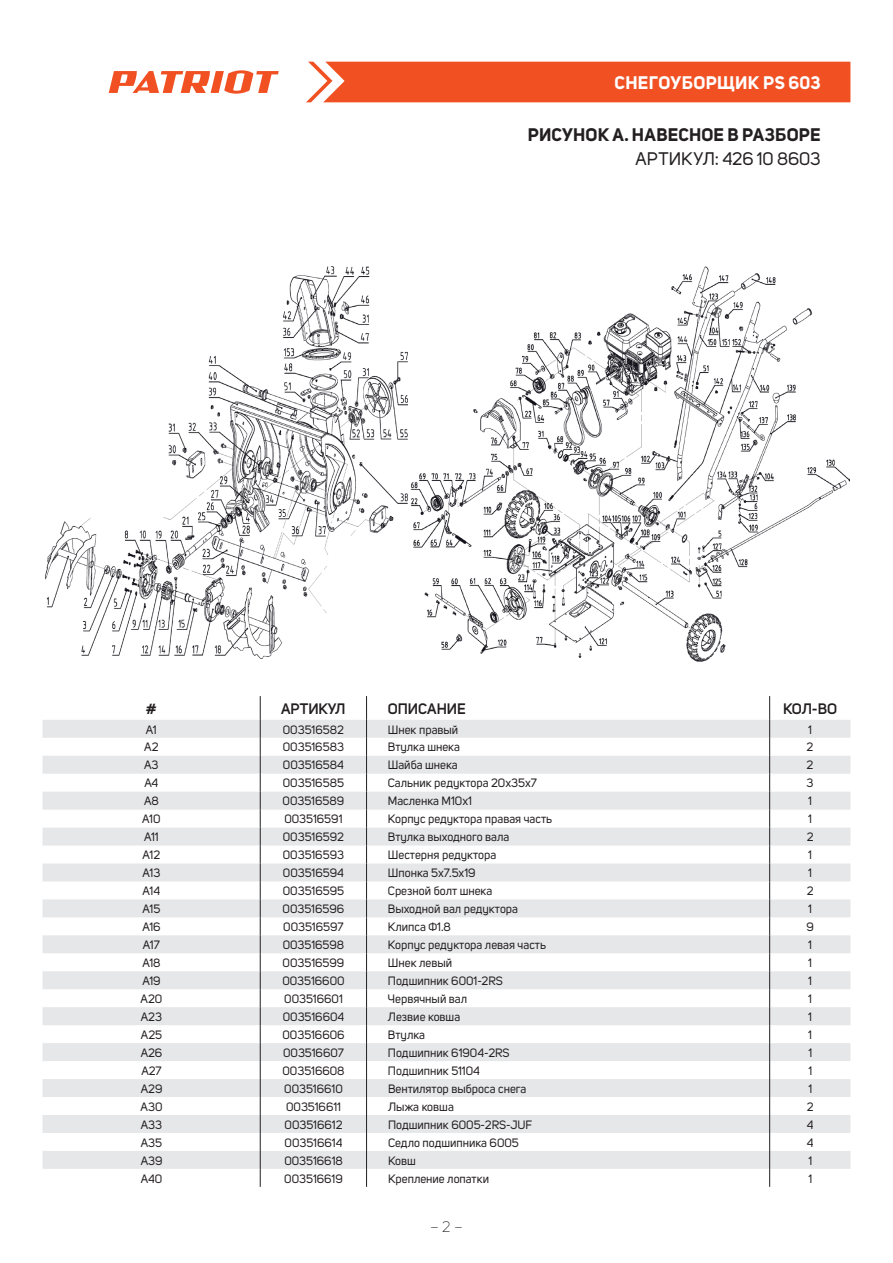
<style>
.page{position:relative;width:893px;height:1263px;background:#fff}
.page>*{position:absolute;margin:0;border:0;box-sizing:border-box;transform-origin:0 0}
.t1{font:700 18px "Uni Sans";letter-spacing:.005em;color:#231f20}
.t2{font:700 18px "Uni Sans";letter-spacing:.015em;color:#fff}
.t3{font:18px "Uni Sans";letter-spacing:-.005em;color:#231f20}
.t4{font:600 15px "Uni Sans";color:#231f20}
.t5{font:300 15px "Uni Sans";color:#231f20}
.t6{font:12px "Uni Sans";color:#231f20}
</style>
<div class="page">
<div style="left:306px;top:62px;width:544px;height:40px;background:#f15122"></div>
<svg style="left:109px;top:70px;width:170px;height:24px"></svg>
<svg style="left:43px;top:720px;width:807px;height:449px;fill:#e7e8ea"></svg>
<svg style="left:260px;top:696px;width:1px;height:491px"></svg>
<svg style="left:366px;top:696px;width:1px;height:491px"></svg>
<svg style="left:769px;top:696px;width:1px;height:491px"></svg>
<img style="left:45px;top:266px;width:363px;height:393px">
<img style="left:410px;top:266px;width:440px;height:396px">
<h1 class="t2" style="left:615px;top:72px;width:208px">СНЕГОУБОРЩИК PS 603</h1>
<h1 class="t1" style="left:528px;top:123px;width:294px">РИСУНОК A. НАВЕСНОЕ В РАЗБОРЕ</h1>
<h1 class="t3" style="left:635px;top:148px;width:187px">АРТИКУЛ: 426 10 8603</h1>
<p class="t4" style="left:146px;top:700px;width:12px">#</p>
<p class="t4" style="left:281px;top:700px;width:66px">АРТИКУЛ</p>
<p class="t4" style="left:388px;top:700px;width:80px">ОПИСАНИЕ</p>
<p class="t4" style="left:783px;top:700px;width:56px">КОЛ-ВО</p>
<p class="t6" style="left:146px;top:722px;width:12px">A1</p>
<p class="t6" style="left:283px;top:722px;width:63px">003516582</p>
<p class="t6" style="left:388px;top:722px;width:72px">Шнек правый</p>
<p class="t6" style="left:808px;top:722px;width:5px">1</p>
<p class="t6" style="left:144px;top:740px;width:16px">A2</p>
<p class="t6" style="left:283px;top:740px;width:63px">003516583</p>
<p class="t6" style="left:388px;top:740px;width:74px">Втулка шнека</p>
<p class="t6" style="left:807px;top:740px;width:8px">2</p>
<p class="t6" style="left:144px;top:758px;width:16px">A3</p>
<p class="t6" style="left:283px;top:758px;width:63px">003516584</p>
<p class="t6" style="left:388px;top:758px;width:71px">Шайба шнека</p>
<p class="t6" style="left:807px;top:758px;width:8px">2</p>
<p class="t6" style="left:144px;top:776px;width:16px">A4</p>
<p class="t6" style="left:283px;top:776px;width:63px">003516585</p>
<p class="t6" style="left:388px;top:776px;width:151px">Сальник редуктора 20х35х7</p>
<p class="t6" style="left:807px;top:776px;width:8px">3</p>
<p class="t6" style="left:144px;top:794px;width:16px">A8</p>
<p class="t6" style="left:283px;top:794px;width:63px">003516589</p>
<p class="t6" style="left:388px;top:794px;width:86px">Масленка М10х1</p>
<p class="t6" style="left:808px;top:794px;width:5px">1</p>
<p class="t6" style="left:142px;top:812px;width:20px">A10</p>
<p class="t6" style="left:284px;top:812px;width:60px">003516591</p>
<p class="t6" style="left:388px;top:812px;width:166px">Корпус редуктора правая часть</p>
<p class="t6" style="left:808px;top:812px;width:5px">1</p>
<p class="t6" style="left:144px;top:830px;width:16px">A11</p>
<p class="t6" style="left:283px;top:830px;width:63px">003516592</p>
<p class="t6" style="left:388px;top:830px;width:123px">Втулка выходного вала</p>
<p class="t6" style="left:807px;top:830px;width:8px">2</p>
<p class="t6" style="left:143px;top:848px;width:19px">A12</p>
<p class="t6" style="left:283px;top:848px;width:63px">003516593</p>
<p class="t6" style="left:388px;top:848px;width:110px">Шестерня редуктора</p>
<p class="t6" style="left:808px;top:848px;width:5px">1</p>
<p class="t6" style="left:143px;top:866px;width:19px">A13</p>
<p class="t6" style="left:283px;top:866px;width:63px">003516594</p>
<p class="t6" style="left:388px;top:866px;width:89px">Шпонка 5х7.5х19</p>
<p class="t6" style="left:808px;top:866px;width:5px">1</p>
<p class="t6" style="left:143px;top:884px;width:19px">A14</p>
<p class="t6" style="left:283px;top:884px;width:63px">003516595</p>
<p class="t6" style="left:388px;top:884px;width:106px">Срезной болт шнека</p>
<p class="t6" style="left:807px;top:884px;width:8px">2</p>
<p class="t6" style="left:143px;top:902px;width:19px">A15</p>
<p class="t6" style="left:283px;top:902px;width:63px">003516596</p>
<p class="t6" style="left:388px;top:902px;width:132px">Выходной вал редуктора</p>
<p class="t6" style="left:808px;top:902px;width:5px">1</p>
<p class="t6" style="left:142px;top:920px;width:20px">A16</p>
<p class="t6" style="left:283px;top:920px;width:62px">003516597</p>
<p class="t6" style="left:388px;top:920px;width:64px">Клипса Ф1.8</p>
<p class="t6" style="left:806px;top:920px;width:9px">9</p>
<p class="t6" style="left:143px;top:938px;width:18px">A17</p>
<p class="t6" style="left:283px;top:938px;width:63px">003516598</p>
<p class="t6" style="left:388px;top:938px;width:160px">Корпус редуктора левая часть</p>
<p class="t6" style="left:808px;top:938px;width:5px">1</p>
<p class="t6" style="left:142px;top:956px;width:20px">A18</p>
<p class="t6" style="left:283px;top:956px;width:63px">003516599</p>
<p class="t6" style="left:388px;top:956px;width:66px">Шнек левый</p>
<p class="t6" style="left:808px;top:956px;width:5px">1</p>
<p class="t6" style="left:142px;top:974px;width:20px">A19</p>
<p class="t6" style="left:282px;top:974px;width:64px">003516600</p>
<p class="t6" style="left:388px;top:974px;width:117px">Подшипник 6001-2RS</p>
<p class="t6" style="left:808px;top:974px;width:5px">1</p>
<p class="t6" style="left:141px;top:992px;width:23px">A20</p>
<p class="t6" style="left:284px;top:992px;width:60px">003516601</p>
<p class="t6" style="left:388px;top:992px;width:81px">Червячный вал</p>
<p class="t6" style="left:808px;top:992px;width:5px">1</p>
<p class="t6" style="left:141px;top:1010px;width:23px">A23</p>
<p class="t6" style="left:283px;top:1010px;width:63px">003516604</p>
<p class="t6" style="left:388px;top:1010px;width:74px">Лезвие ковша</p>
<p class="t6" style="left:808px;top:1010px;width:5px">1</p>
<p class="t6" style="left:141px;top:1028px;width:23px">A25</p>
<p class="t6" style="left:282px;top:1028px;width:64px">003516606</p>
<p class="t6" style="left:388px;top:1028px;width:39px">Втулка</p>
<p class="t6" style="left:808px;top:1028px;width:5px">1</p>
<p class="t6" style="left:141px;top:1046px;width:23px">A26</p>
<p class="t6" style="left:283px;top:1046px;width:62px">003516607</p>
<p class="t6" style="left:388px;top:1046px;width:123px">Подшипник 61904-2RS</p>
<p class="t6" style="left:808px;top:1046px;width:5px">1</p>
<p class="t6" style="left:141px;top:1064px;width:22px">A27</p>
<p class="t6" style="left:282px;top:1064px;width:64px">003516608</p>
<p class="t6" style="left:388px;top:1064px;width:94px">Подшипник 51104</p>
<p class="t6" style="left:808px;top:1064px;width:5px">1</p>
<p class="t6" style="left:141px;top:1082px;width:23px">A29</p>
<p class="t6" style="left:284px;top:1082px;width:60px">003516610</p>
<p class="t6" style="left:388px;top:1082px;width:140px">Вентилятор выброса снега</p>
<p class="t6" style="left:808px;top:1082px;width:5px">1</p>
<p class="t6" style="left:141px;top:1100px;width:23px">A30</p>
<p class="t6" style="left:286px;top:1100px;width:56px">003516611</p>
<p class="t6" style="left:388px;top:1100px;width:67px">Лыжа ковша</p>
<p class="t6" style="left:807px;top:1100px;width:8px">2</p>
<p class="t6" style="left:141px;top:1118px;width:23px">A33</p>
<p class="t6" style="left:285px;top:1118px;width:59px">003516612</p>
<p class="t6" style="left:388px;top:1118px;width:146px">Подшипник 6005-2RS-JUF</p>
<p class="t6" style="left:807px;top:1118px;width:8px">4</p>
<p class="t6" style="left:141px;top:1135px;width:23px">A35</p>
<p class="t6" style="left:285px;top:1135px;width:59px">003516614</p>
<p class="t6" style="left:388px;top:1135px;width:132px">Седло подшипника 6005</p>
<p class="t6" style="left:807px;top:1135px;width:8px">4</p>
<p class="t6" style="left:141px;top:1153px;width:23px">A39</p>
<p class="t6" style="left:284px;top:1153px;width:60px">003516618</p>
<p class="t6" style="left:388px;top:1153px;width:29px">Ковш</p>
<p class="t6" style="left:808px;top:1153px;width:5px">1</p>
<p class="t6" style="left:141px;top:1171px;width:23px">A40</p>
<p class="t6" style="left:284px;top:1171px;width:60px">003516619</p>
<p class="t6" style="left:388px;top:1171px;width:103px">Крепление лопатки</p>
<p class="t6" style="left:808px;top:1171px;width:5px">1</p>
<p class="t5" style="left:430px;top:1218px;width:34px">– 2 –</p>
</div>
